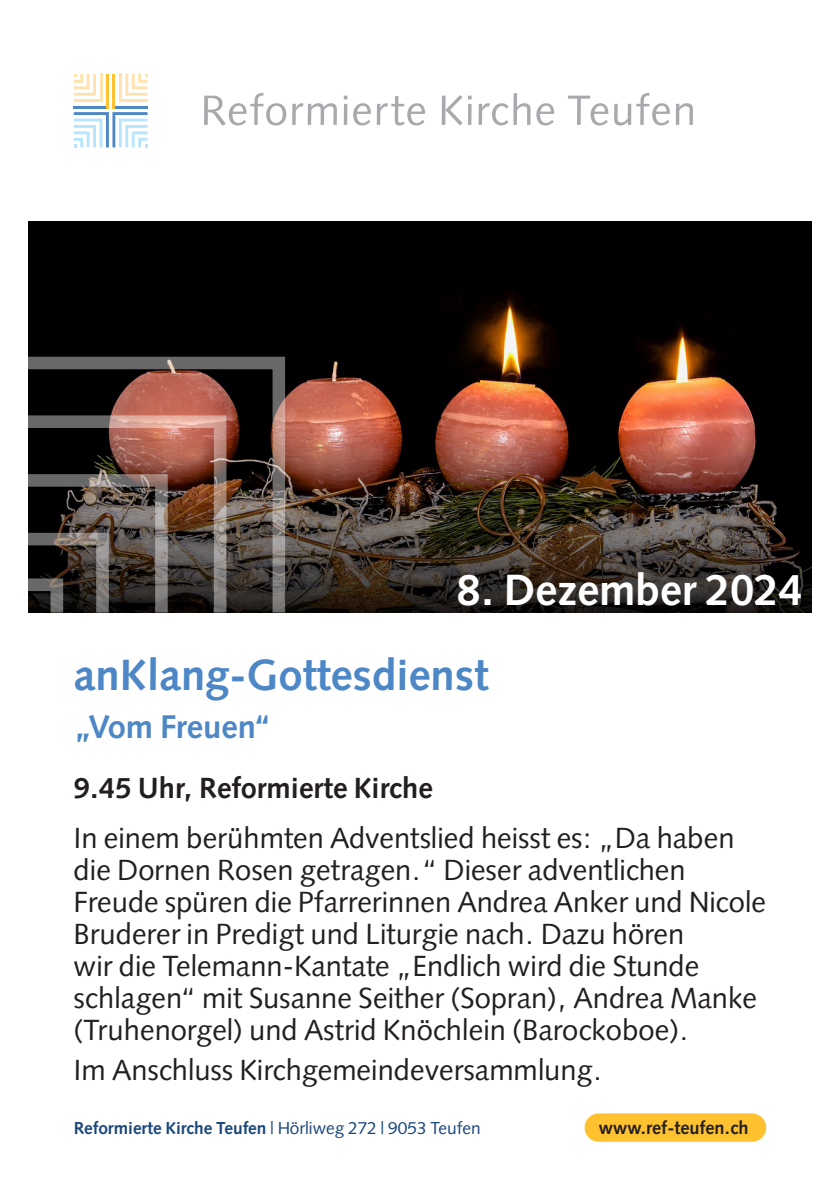
<style>
.page{position:relative;width:840px;height:1191px;background:#fff}
.page>*{position:absolute;margin:0;border:0;box-sizing:border-box;transform-origin:0 0}
.Titel_2-zeilig{font:700 48px "Bahij Badiya";color:#4d87c6}
.Datum_Standard_Grösse{font:700 48px "Bahij Badiya";color:#fff}
.Titel_2-zeilig-2{font:700 36px "Bahij Badiya";letter-spacing:-.005em;color:#4d87c6}
.Absatzformat_1{font:32px/32px "Bahij Badiya";color:#231f20}
.Absatzformat_1-2{font:700 32px "Bahij Badiya";color:#231f20}
.Absatzformat_1-3{font:700 20px "Bahij Badiya";letter-spacing:-.005em;color:#231f20}
.t1{font:700 19px "Bahij Badiya";color:#1a477b}
.s1{font-weight:400}
</style>
<div class="page">
<img style="left:28px;top:221px;width:782px;height:210px">
<img style="left:287px;top:431px;width:524px;height:181px">
<div style="left:584px;top:1113px;width:181px;height:28px;background:#fec231;border-radius:14px"></div>
<svg style="left:204px;top:93px;width:82px;height:33px"></svg>
<svg style="left:292px;top:103px;width:45px;height:22px"></svg>
<svg style="left:343px;top:96px;width:4px;height:3px"></svg>
<svg style="left:343px;top:104px;width:4px;height:21px"></svg>
<svg style="left:353px;top:96px;width:72px;height:29px"></svg>
<svg style="left:441px;top:95px;width:30px;height:30px"></svg>
<svg style="left:467px;top:104px;width:4px;height:21px"></svg>
<svg style="left:478px;top:93px;width:52px;height:32px"></svg>
<svg style="left:536px;top:103px;width:18px;height:22px"></svg>
<svg style="left:568px;top:96px;width:40px;height:29px"></svg>
<svg style="left:614px;top:93px;width:55px;height:32px"></svg>
<svg style="left:675px;top:103px;width:17px;height:22px"></svg>
<hr style="left:74px;top:106px;width:32px;height:3px;background:#4d87c6">
<hr style="left:115px;top:106px;width:32px;height:3px;background:#4d87c6">
<svg style="left:74px;top:112px;width:73px;height:35px"></svg>
<hr style="left:99px;top:74px;width:3px;height:25px;background:#fee3af">
<hr style="left:74px;top:99px;width:28px;height:3px;background:#fee3af">
<hr style="left:119px;top:74px;width:3px;height:25px;background:#fee3af">
<hr style="left:119px;top:99px;width:28px;height:3px;background:#fee3af">
<svg style="left:74px;top:74px;width:22px;height:22px"></svg>
<svg style="left:125px;top:74px;width:22px;height:22px"></svg>
<hr style="left:106px;top:74px;width:3px;height:35px;background:#fec231">
<hr style="left:112px;top:74px;width:3px;height:35px;background:#fec231">
<img style="left:28px;top:355px;width:259px;height:258px">
<img style="left:28px;top:468px;width:146px;height:145px">
<p class="Datum_Standard_Grösse" style="left:456px;top:561px;width:348px">8. Dezember 2024</p>
<p class="Titel_2-zeilig" style="left:74px;top:645px;width:416px">anKlang-Gottesdienst</p>
<p class="Titel_2-zeilig-2" style="left:74px;top:704px;width:199px">„Vom Freuen“</p>
<p class="Absatzformat_1-2" style="left:74px;top:768px;width:360px">9.45 Uhr, Reformierte Kirche</p>
<p class="Absatzformat_1" style="left:74px;top:821px;width:693px">In einem berühmten Adventslied heisst es: „Da haben die Dornen Rosen getragen.“ Dieser adventlichen Freude spüren die Pfarrerinnen Andrea Anker und Nicole Bruderer in Predigt und Liturgie nach. Dazu hören<br>wir die Telemann-Kantate „Endlich wird die Stunde schlagen“ mit Susanne Seither (Sopran), Andrea Manke (Truhenorgel) und Astrid Knöchlein (Barockoboe).</p>
<p class="Absatzformat_1" style="left:74px;top:1053px;width:530px">Im Anschluss Kirchgemeindeversammlung.</p>
<p class="t1" style="left:74px;top:1116px;width:408px">Reformierte Kirche Teufen <span class="s1">| Hörliweg 272 | 9053 Teufen</span></p>
<p class="Absatzformat_1-3" style="left:598px;top:1115px;width:151px">www.ref-teufen.ch</p>
</div>
